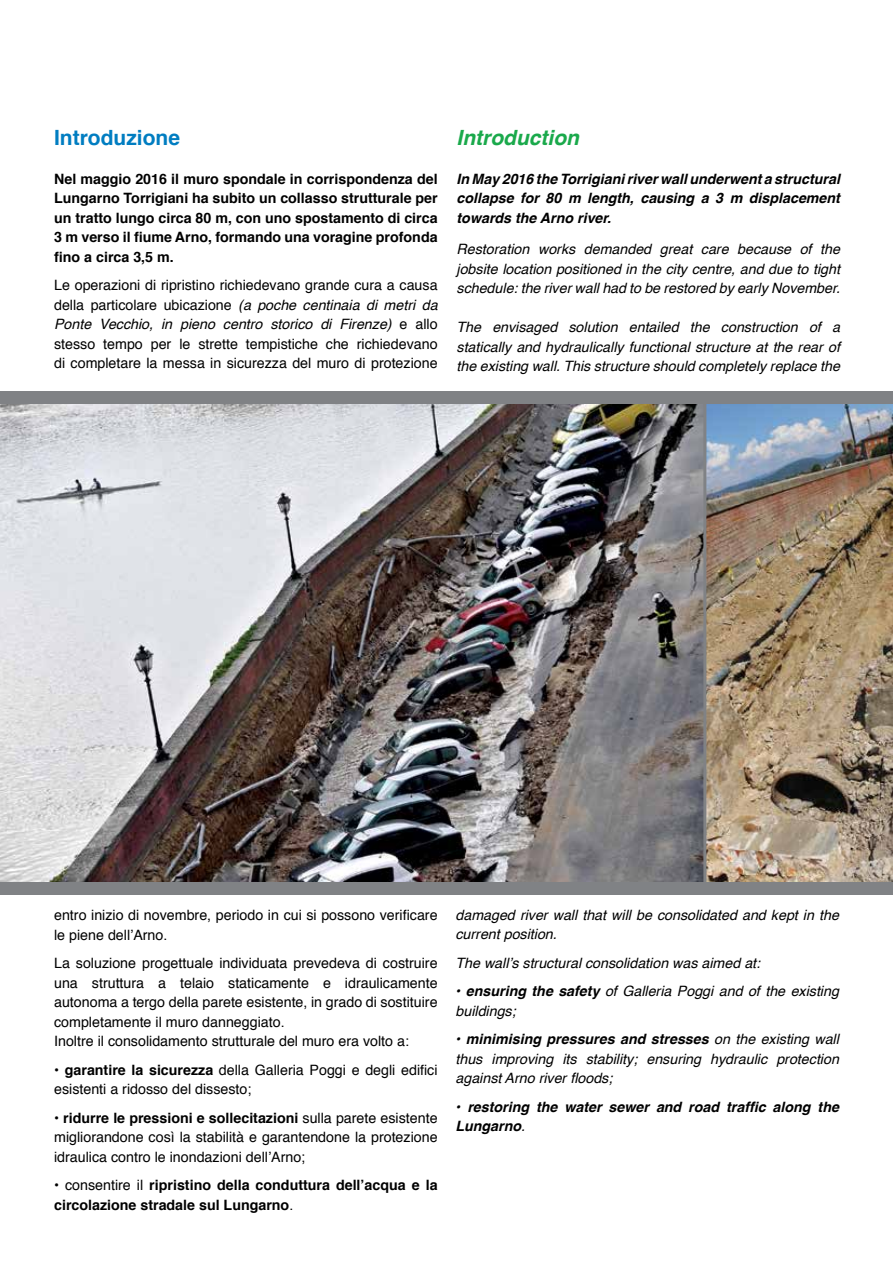
<style>
.page{position:relative;width:893px;height:1263px;background:#fff}
.page>*{position:absolute;margin:0;border:0;box-sizing:border-box;transform-origin:0 0}
.t1{font:700 21px "Helvetica";color:#007dc1}
.t2{font:italic 700 21px "Helvetica";color:#1aa94b}
.t3{font:14.25px/19.5px "Helvetica";color:#000}
.t4{font:italic 14.25px/19.5px "Helvetica";color:#000;text-align:justify}
.t5{font:700 14.25px/19.5px "Helvetica";color:#000}
.t6{font:italic 700 14.25px/19.5px "Helvetica";color:#000}
.s1{font-style:italic}
.s2{font-weight:700}
.s3{font-weight:400}
</style>
<div class="page">
<img style="left:0;top:404px;width:893px;height:478px">
<div style="left:0;top:391px;width:893px;height:13px;background:#808285"></div>
<div style="left:0;top:882px;width:893px;height:13px;background:#808285"></div>
<hr style="left:703px;top:400px;width:3px;height:490px;background:#808285">
<h1 class="t1" style="left:54px;top:123px;width:128px">Introduzione</h1>
<p class="t5" style="left:54px;top:170px;width:385px;text-align:justify">Nel maggio 2016 il muro spondale in corrispondenza del Lungarno Torrigiani ha subito un collasso strutturale per un tratto lungo circa 80 m, con uno spostamento di circa 3 m verso il fiume Arno, formando una voragine profonda fino a circa 3,5 m.</p>
<p class="t3" style="left:54px;top:276px;width:385px;text-align:justify">Le operazioni di ripristino richiedevano grande cura a causa della particolare ubicazione <span class="s1">(a poche centinaia di metri da Ponte Vecchio, in pieno centro storico di Firenze)</span> e allo stesso tempo per le strette tempistiche che richiedevano di completare la messa in sicurezza del muro di protezione</p>
<h1 class="t2" style="left:457px;top:120px;width:124px">Introduction</h1>
<p class="t6" style="left:457px;top:169px;width:385px;text-align:justify">In May 2016 the Torrigiani river wall underwent a structural collapse for 80 m length, causing a 3 m displacement towards the Arno river.</p>
<p class="t4" style="left:457px;top:240px;width:385px">Restoration works demanded great care because of the jobsite location positioned in the city centre, and due to tight schedule: the river wall had to be restored by early November.</p>
<p class="t4" style="left:457px;top:318px;width:385px">The envisaged solution entailed the construction of a statically and hydraulically functional structure at the rear of the existing wall. This structure should completely replace the</p>
<p class="t3" style="left:54px;top:906px;width:385px">entro inizio di novembre, periodo in cui si possono verificare le piene dell’Arno.</p>
<p class="t3" style="left:54px;top:954px;width:385px">La soluzione progettuale individuata prevedeva di costruire una struttura a telaio staticamente e idraulicamente autonoma a tergo della parete esistente, in grado di sostituire completamente il muro danneggiato.<br>Inoltre il consolidamento strutturale del muro era volto a:</p>
<p class="t3" style="left:54px;top:1060px;width:385px">• <span class="s2">garantire la sicurezza</span> della Galleria Poggi e degli edifici esistenti a ridosso del dissesto;</p>
<p class="t3" style="left:54px;top:1108px;width:385px;text-align:justify">• <span class="s2">ridurre le pressioni e sollecitazioni</span> sulla parete esistente migliorandone così la stabilità e garantendone la protezione idraulica contro le inondazioni dell’Arno;</p>
<p class="t5" style="left:54px;top:1176px;width:385px"><span class="s3">• consentire il</span> ripristino della conduttura dell’acqua e la circolazione stradale sul Lungarno<span class="s3">.</span></p>
<p class="t4" style="left:455px;top:905px;width:385px">damaged river wall that will be consolidated and kept in the current position.</p>
<p class="t4" style="left:455px;top:953px;width:306px">The wall’s structural consolidation was aimed at:</p>
<p class="t4" style="left:455px;top:982px;width:385px">• <span class="s2">ensuring the safety</span> of Galleria Poggi and of the existing buildings;</p>
<p class="t4" style="left:455px;top:1030px;width:385px">• <span class="s2">minimising pressures and stresses</span> on the existing wall thus improving its stability; ensuring hydraulic protection against Arno river floods;</p>
<p class="t6" style="left:455px;top:1097px;width:385px"><span class="s3">•</span> restoring the water sewer and road traffic along the<br>Lungarno<span class="s3">.</span></p>
</div>
